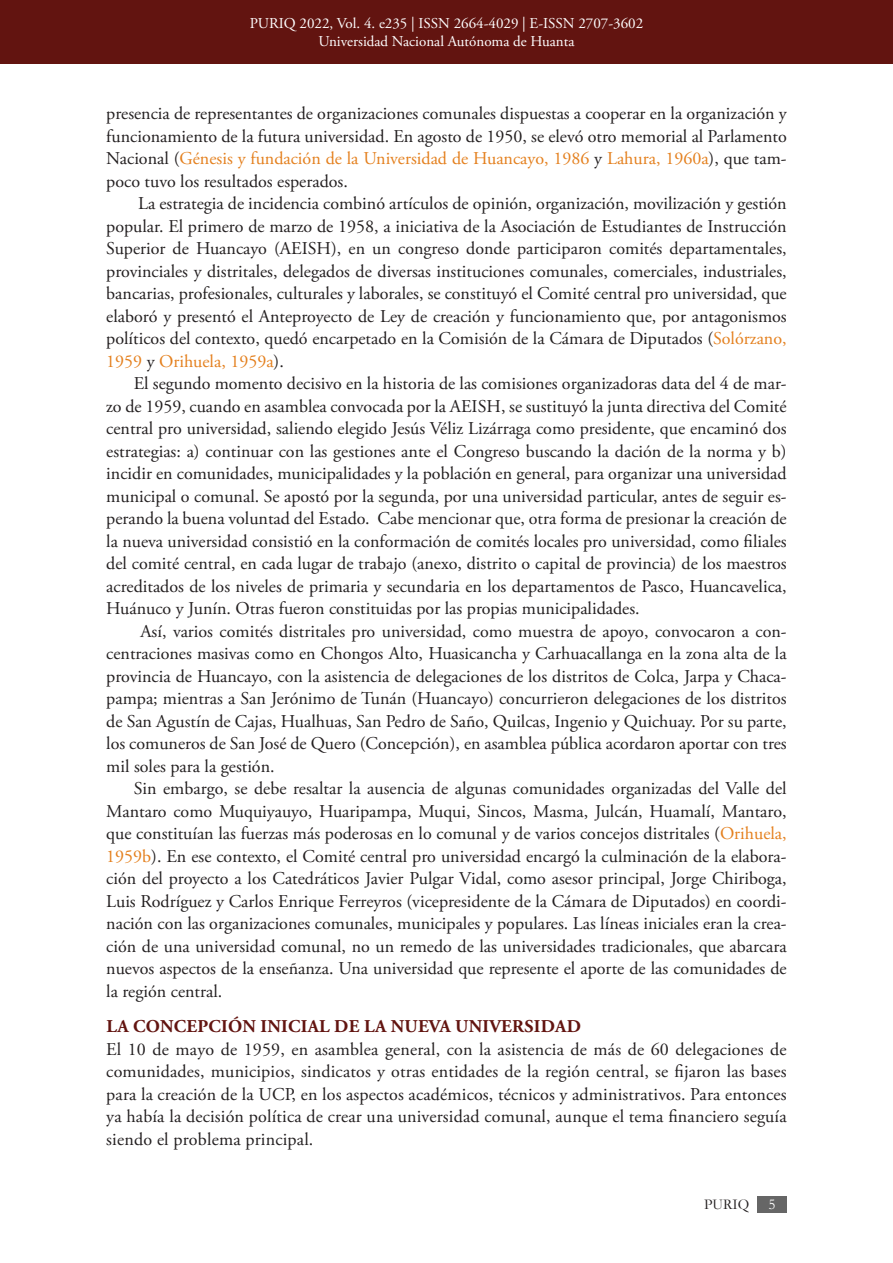
<style>
.page{position:relative;width:893px;height:1263px;background:#fff}
.page>*{position:absolute;margin:0;border:0;box-sizing:border-box;transform-origin:0 0}
.Parrafo_ES{font:18px/22.5px "Adobe Garamond Pro";color:#231f20;text-align:justify}
.Titulo_de_Seccion{font:700 18px "Adobe Garamond Pro";letter-spacing:.015em;color:#621410}
.t1{font:15px/18px "Adobe Garamond Pro";color:#fff;text-align:center}
.t2{font:15px "Garamond";color:#231f20}
.t3{font:15px "Garamond";color:#fff}
.s1{color:#e4801e}
</style>
<div class="page">
<div style="left:0;top:0;width:893px;height:64px;background:#621410"></div>
<div style="left:758px;top:1196px;width:29px;height:16px;background:#666"></div>
<p class="t1" style="left:250px;top:15px;width:395px">PURIQ 2022, Vol. 4. e235 | ISSN 2664-4029 | E-ISSN 2707-3602<br>Universidad Nacional Autónoma de Huanta</p>
<p class="Parrafo_ES" style="left:106px;top:103px;width:682px">presencia de representantes de organizaciones comunales dispuestas a cooperar en la organización y funcionamiento de la futura universidad. En agosto de 1950, se elevó otro memorial al Parlamento Nacional (<span class="s1">Génesis y fundación de la Universidad de Huancayo, 1986</span> y <span class="s1">Lahura, 1960a</span>), que tam&shy;poco tuvo los resultados esperados.</p>
<p class="Parrafo_ES" style="left:106px;top:193px;width:682px;text-indent:32px">La estrategia de incidencia combinó artículos de opinión, organización, movilización y gestión popular. El primero de marzo de 1958, a iniciativa de la Asociación de Estudiantes de Instrucción Superior de Huancayo (AEISH), en un congreso donde participaron comités departamentales, provinciales y distritales, delegados de diversas instituciones comunales, comerciales, industriales, bancarias, profesionales, culturales y laborales, se constituyó el Comité central pro universidad, que elaboró y presentó el Anteproyecto de Ley de creación y funcionamiento que, por antagonismos políticos del contexto, quedó encarpetado en la Comisión de la Cámara de Diputados (<span class="s1">Solórzano, 1959</span> y <span class="s1">Orihuela, 1959a</span>).</p>
<p class="Parrafo_ES" style="left:106px;top:373px;width:682px;text-indent:28px">El segundo momento decisivo en la historia de las comisiones organizadoras data del 4 de mar&shy;zo de 1959, cuando en asamblea convocada por la AEISH, se sustituyó la junta directiva del Comité central pro universidad, saliendo elegido Jesús Véliz Lizárraga como presidente, que encaminó dos estrategias: a) continuar con las gestiones ante el Congreso buscando la dación de la norma y b) incidir en comunidades, municipalidades y la población en general, para organizar una universidad municipal o comunal. Se apostó por la segunda, por una universidad particular, antes de seguir es&shy;perando la buena voluntad del Estado. Cabe mencionar que, otra forma de presionar la creación de la nueva universidad consistió en la conformación de comités locales pro universidad, como filiales del comité central, en cada lugar de trabajo (anexo, distrito o capital de provincia) de los maestros acreditados de los niveles de primaria y secundaria en los departamentos de Pasco, Huancavelica, Huánuco y Junín. Otras fueron constituidas por las propias municipalidades.</p>
<p class="Parrafo_ES" style="left:106px;top:621px;width:682px;text-indent:34px">Así, varios comités distritales pro universidad, como muestra de apoyo, convocaron a con&shy;centraciones masivas como en Chongos Alto, Huasicancha y Carhuacallanga en la zona alta de la provincia de Huancayo, con la asistencia de delegaciones de los distritos de Colca, Jarpa y Chaca&shy;pampa; mientras a San Jerónimo de Tunán (Huancayo) concurrieron delegaciones de los distritos de San Agustín de Cajas, Hualhuas, San Pedro de Saño, Quilcas, Ingenio y Quichuay. Por su parte, los comuneros de San José de Quero (Concepción), en asamblea pública acordaron aportar con tres mil soles para la gestión.</p>
<p class="Parrafo_ES" style="left:106px;top:778px;width:682px;text-indent:28px">Sin embargo, se debe resaltar la ausencia de algunas comunidades organizadas del Valle del Mantaro como Muquiyauyo, Huaripampa, Muqui, Sincos, Masma, Julcán, Huamalí, Mantaro, que constituían las fuerzas más poderosas en lo comunal y de varios concejos distritales (<span class="s1">Orihuela, 1959b</span>). En ese contexto, el Comité central pro universidad encargó la culminación de la elabora&shy;ción del proyecto a los Catedráticos Javier Pulgar Vidal, como asesor principal, Jorge Chiriboga, Luis Rodríguez y Carlos Enrique Ferreyros (vicepresidente de la Cámara de Diputados) en coordi&shy;nación con las organizaciones comunales, municipales y populares. Las líneas iniciales eran la crea&shy;ción de una universidad comunal, no un remedo de las universidades tradicionales, que abarcara nuevos aspectos de la enseñanza. Una universidad que represente el aporte de las comunidades de la región central.</p>
<p class="Titulo_de_Seccion" style="left:106px;top:1016px;width:476px">LA CONCEPCIÓN INICIAL DE LA NUEVA UNIVERSIDAD</p>
<p class="Parrafo_ES" style="left:106px;top:1038px;width:682px">El 10 de mayo de 1959, en asamblea general, con la asistencia de más de 60 delegaciones de comunidades, municipios, sindicatos y otras entidades de la región central, se fijaron las bases para la creación de la UCP, en los aspectos académicos, técnicos y administrativos. Para entonces ya había la decisión política de crear una universidad comunal, aunque el tema financiero seguía siendo el problema principal.</p>
<p class="t2" style="left:704px;top:1194px;width:47px">PURIQ</p>
<p class="t3" style="left:769px;top:1194px;width:9px">5</p>
</div>
